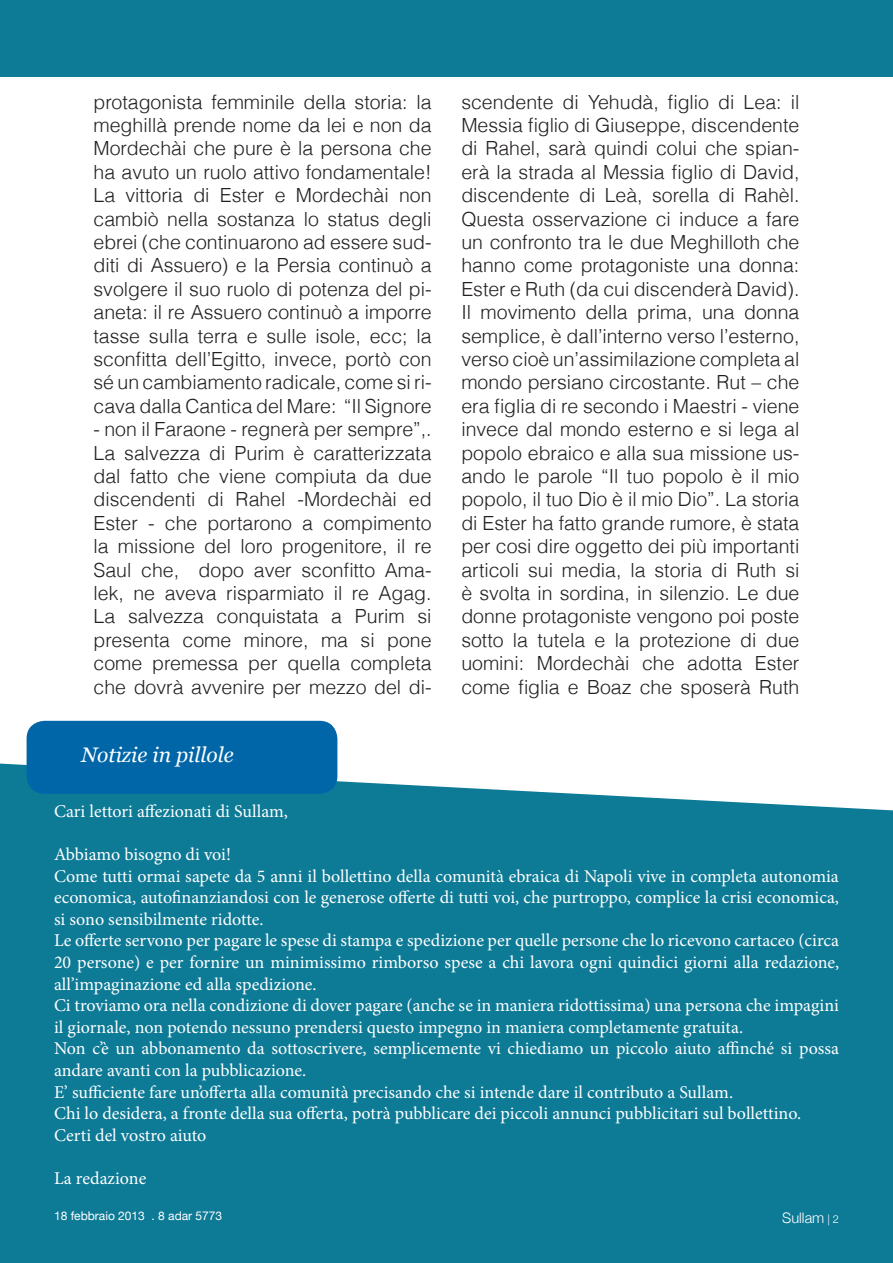
<style>
.page{position:relative;width:893px;height:1263px;background:#fff}
.page>*{position:absolute;margin:0;border:0;box-sizing:border-box;transform-origin:0 0}
.t1{font:italic 21px "Georgia";color:#fff}
.t2{font:300 19.5px/23.4px "Helvetica";color:#231f20;text-align:justify}
.t3{font:18px/21.6px "Minion Pro";color:#fff;text-align:justify}
.t4{font:300 14.55px "Helvetica Neue";color:#fff}
.t5{font:12px "Helvetica Neue";color:#fff}
.s1{font-size:10.95px}
</style>
<div class="page">
<div style="left:0;top:764px;width:893px;height:499px;background:#0d7a96"></div>
<div style="left:27px;top:721px;width:310px;height:73px;background:#0066a8;border-radius:18px"></div>
<div style="left:0;top:0;width:893px;height:77px;background:#0d7a96"></div>
<p class="t2" style="left:94px;top:90px;width:340px">protagonista femminile della storia: la meghillà prende nome da lei e non da Mordechài che pure è la persona che ha avuto un ruolo attivo fondamentale!</p>
<p class="t2" style="left:94px;top:183px;width:340px">La vittoria di Ester e Mordechài non cambiò nella sostanza lo status degli ebrei (che continuarono ad essere sud&shy;diti di Assuero) e la Persia continuò a svolgere il suo ruolo di potenza del pi&shy;aneta: il re Assuero continuò a imporre tasse sulla terra e sulle isole, ecc; la sconfitta dell’Egitto, invece, portò con sé un cambiamento radicale, come si ri&shy;cava dalla Cantica del Mare: “Il Signore</p>
<p class="t2" style="left:94px;top:417px;width:340px">- non il Faraone - regnerà per sempre”,.</p>
<p class="t2" style="left:94px;top:441px;width:340px">La salvezza di Purim è caratterizzata dal fatto che viene compiuta da due discendenti di Rahel -Mordechài ed Ester - che portarono a compimento la missione del loro progenitore, il re Saul che, dopo aver sconfitto Ama&shy;lek, ne aveva risparmiato il re Agag.<br>La salvezza conquistata a Purim si presenta come minore, ma si pone come premessa per quella completa che dovrà avvenire per mezzo del di-</p>
<p class="t1" style="left:81px;top:741px;width:154px">Notizie in pillole</p>
<p class="t2" style="left:461px;top:90px;width:340px">scendente di Yehudà, figlio di Lea: il Messia figlio di Giuseppe, discendente di Rahel, sarà quindi colui che spian&shy;erà la strada al Messia figlio di David, discendente di Leà, sorella di Rahèl.<br>Questa osservazione ci induce a fare un confronto tra le due Meghilloth che hanno come protagoniste una donna:<br>Ester e Ruth (da cui discenderà David).</p>
<p class="t2" style="left:461px;top:300px;width:340px">Il movimento della prima, una donna semplice, è dall’interno verso l’esterno, verso cioè un’assimilazione completa al mondo persiano circostante. Rut – che era figlia di re secondo i Maestri - viene invece dal mondo esterno e si lega al popolo ebraico e alla sua missione us&shy;ando le parole “Il tuo popolo è il mio popolo, il tuo Dio è il mio Dio”. La storia di Ester ha fatto grande rumore, è stata per cosi dire oggetto dei più importanti articoli sui media, la storia di Ruth si è svolta in sordina, in silenzio. Le due donne protagoniste vengono poi poste sotto la tutela e la protezione di due uomini: Mordechài che adotta Ester come figlia e Boaz che sposerà Ruth</p>
<p class="t3" style="left:54px;top:800px;width:235px">Cari lettori affezionati di Sullam,</p>
<p class="t3" style="left:54px;top:843px;width:178px">Abbiamo bisogno di voi!</p>
<p class="t3" style="left:54px;top:865px;width:786px">Come tutti ormai sapete da 5 anni il bollettino della comunità ebraica di Napoli vive in completa autonomia economica, autofinanziandosi con le generose offerte di tutti voi, che purtroppo, complice la crisi economica, si sono sensibilmente ridotte.</p>
<p class="t3" style="left:54px;top:930px;width:787px">Le offerte servono per pagare le spese di stampa e spedizione per quelle persone che lo ricevono cartaceo (circa 20 persone) e per fornire un minimissimo rimborso spese a chi lavora ogni quindici giorni alla redazione, all’impaginazione ed alla spedizione.</p>
<p class="t3" style="left:54px;top:995px;width:787px">Ci troviamo ora nella condizione di dover pagare (anche se in maniera ridottissima) una persona che impagini il giornale, non potendo nessuno prendersi questo impegno in maniera completamente gratuita.</p>
<p class="t3" style="left:54px;top:1038px;width:786px">Non c’è un abbonamento da sottoscrivere, semplicemente vi chiediamo un piccolo aiuto affinché si possa andare avanti con la pubblicazione.</p>
<p class="t3" style="left:54px;top:1081px;width:681px">E’ sufficiente fare un’offerta alla comunità precisando che si intende dare il contributo a Sullam.</p>
<p class="t3" style="left:54px;top:1103px;width:749px">Chi lo desidera, a fronte della sua offerta, potrà pubblicare dei piccoli annunci pubblicitari sul bollettino.</p>
<p class="t3" style="left:54px;top:1124px;width:154px">Certi del vostro aiuto</p>
<p class="t3" style="left:54px;top:1167px;width:94px">La redazione</p>
<p class="t5" style="left:54px;top:1209px;width:170px">18 febbraio 2013 . 8 adar 5773</p>
<p class="t4" style="left:782px;top:1209px;width:58px">Sullam <span class="s1">| 2</span></p>
</div>
